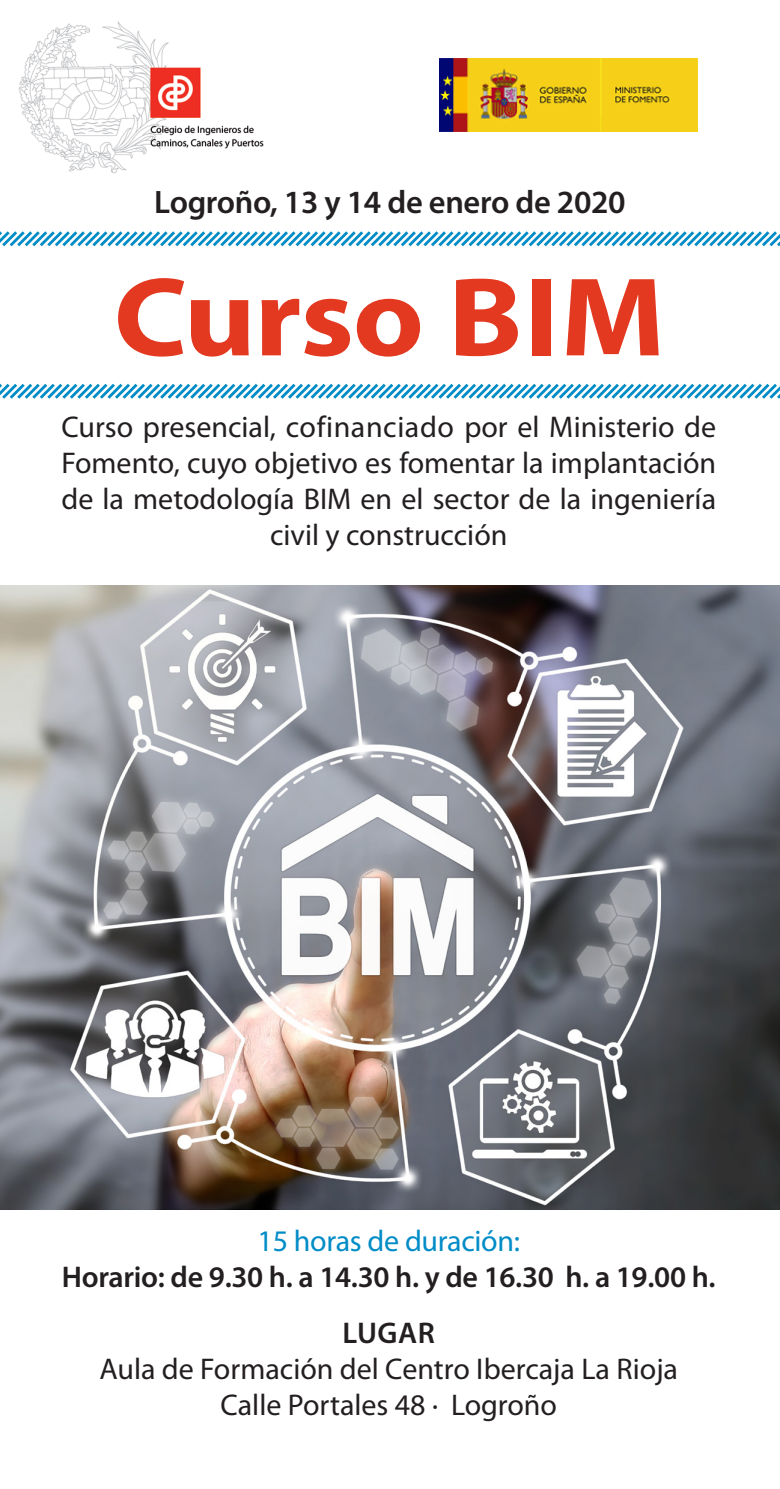
<style>
.page{position:relative;width:780px;height:1489px;background:#fff}
.page>*{position:absolute;margin:0;border:0;box-sizing:border-box;transform-origin:0 0}
.t1{font:700 113px "Myriad Pro";letter-spacing:-.01em;color:#e33921;scale:1.1 1}
.Body_Text{font:600 32.5px "Myriad Pro";letter-spacing:-.01em;color:#231f20}
.Body_Text-2{font:30px/36px "Myriad Pro";color:#231f20;text-align:center}
.Body_Text-3{font:600 30px "Myriad Pro";letter-spacing:-.01em;color:#231f20}
.Body_Text-4{font:30px "Myriad Pro";letter-spacing:-.01em;color:#008cc6}
.s1{font-weight:600}
</style>
<div class="page">
<img style="left:18px;top:21px;width:246px;height:153px">
<svg style="left:0;top:231px;width:780px;height:16px"></svg>
<svg style="left:0;top:383px;width:780px;height:16px"></svg>
<img style="left:0;top:586px;width:780px;height:623px">
<img style="left:439px;top:59px;width:258px;height:72px">
<p class="Body_Text" style="left:154px;top:181px;width:473px">Logroño, 13 y 14 de enero de 2020</p>
<p class="t1" style="left:114px;top:243px;width:502px">Curso BIM</p>
<p class="Body_Text-2" style="left:61px;top:408px;width:656px">Curso presencial, cofinanciado por el Ministerio de Fomento, cuyo objetivo es fomentar la implantación de la metodología BIM en el sector de la ingeniería civil y construcción</p>
<p class="Body_Text-4" style="left:257px;top:1222px;width:264px">15 horas de duración:</p>
<p class="Body_Text-3" style="left:62px;top:1257px;width:655px">Horario: de 9.30 h. a 14.30 h. y de 16.30 h. a 19.00 h.</p>
<p class="Body_Text-2" style="left:99px;top:1314px;width:580px"><span class="s1">LUGAR<br></span>Aula de Formación del Centro Ibercaja La Rioja<br>Calle Portales 48 · Logroño</p>
</div>
